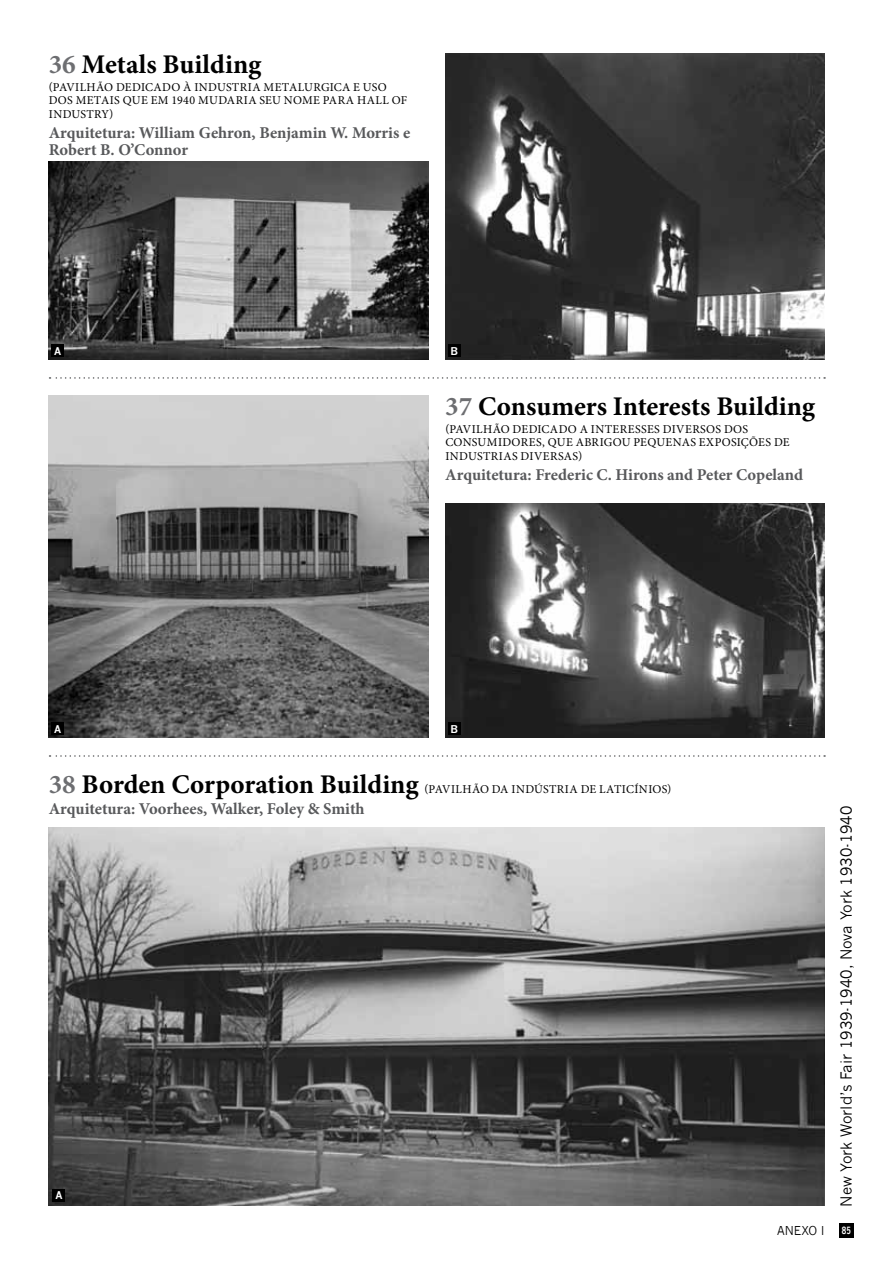
<style>
.page{position:relative;width:893px;height:1263px;background:#fff}
.page>*{position:absolute;margin:0;border:0;box-sizing:border-box;transform-origin:0 0}
.t1{font:700 27px "Minion Pro";color:#000}
.t2{font:700 16.5px/16.5px "Minion Pro";color:#58595b}
.t3{font:15px "News Gothic";color:#000}
.t4{font:12px/13.5px "Minion Pro";letter-spacing:.025em;color:#000}
.t5{font:12px "News Gothic";color:#000}
.t6{font:700 10.5px "News Gothic";color:#fff}
.t7{font:700 9.75px "News Gothic";color:#fff;scale:.75 1}
.s1{color:#6d6e71}
</style>
<div class="page">
<svg style="left:50px;top:377px;width:775px;height:2px"></svg>
<svg style="left:50px;top:755px;width:775px;height:2px"></svg>
<div style="left:839px;top:1223px;width:15px;height:15px;background:#000"></div>
<img style="left:49px;top:161px;width:379px;height:198px">
<img style="left:445px;top:53px;width:380px;height:306px">
<img style="left:49px;top:395px;width:379px;height:342px">
<img style="left:445px;top:503px;width:380px;height:234px">
<img style="left:49px;top:827px;width:776px;height:378px">
<div style="left:51px;top:344px;width:13px;height:13px;background:#000"></div>
<div style="left:51px;top:722px;width:13px;height:13px;background:#000"></div>
<div style="left:448px;top:344px;width:13px;height:13px;background:#000"></div>
<div style="left:448px;top:722px;width:13px;height:13px;background:#000"></div>
<div style="left:53px;top:1189px;width:12px;height:12px;background:#000"></div>
<p class="t1" style="left:49px;top:45px;width:214px"><span class="s1">36</span> Metals Building</p>
<p class="t4" style="left:49px;top:80px;width:360px">(PAVILHÃO DEDICADO À INDUSTRIA METALURGICA E USO<br>DOS METAIS QUE EM 1940 MUDARIA SEU NOME PARA HALL OF<br>INDUSTRY)</p>
<p class="t2" style="left:49px;top:125px;width:363px">Arquitetura: William Gehron, Benjamin W. Morris e<br>Robert B. O’Connor</p>
<p class="t6" style="left:54px;top:344px;width:8px">A</p>
<p class="t6" style="left:450px;top:344px;width:9px">B</p>
<p class="t1" style="left:445px;top:387px;width:371px"><span class="s1">37</span> Consumers Interests Building</p>
<p class="t4" style="left:445px;top:422px;width:346px">(PAVILHÃO DEDICADO A INTERESSES DIVERSOS DOS<br>CONSUMIDORES, QUE ABRIGOU PEQUENAS EXPOSIÇÕES DE<br>INDUSTRIAS DIVERSAS)</p>
<p class="t2" style="left:445px;top:467px;width:359px">Arquitetura: Frederic C. Hirons and Peter Copeland</p>
<p class="t6" style="left:54px;top:722px;width:8px">A</p>
<p class="t6" style="left:450px;top:722px;width:9px">B</p>
<p class="t1" style="left:49px;top:765px;width:371px"><span class="s1">38</span> Borden Corporation Building</p>
<p class="t4" style="left:425px;top:782px;width:248px">(PAVILHÃO DA INDÚSTRIA DE LATICÍNIOS)</p>
<p class="t2" style="left:49px;top:800px;width:317px">Arquitetura: Voorhees, Walker, Foley &amp; Smith</p>
<p class="t6" style="left:55px;top:1189px;width:8px">A</p>
<p class="t3" style="left:838px;top:1207px;width:402px;rotate:-90deg">NEW YORK WORLD’S FAIR 1939-1940, NOVA YORK 1930-1940</p>
<p class="t5" style="left:777px;top:1224px;width:49px">AN EXO I</p>
<p class="t7" style="left:842px;top:1225px;width:14px">85</p>
</div>
